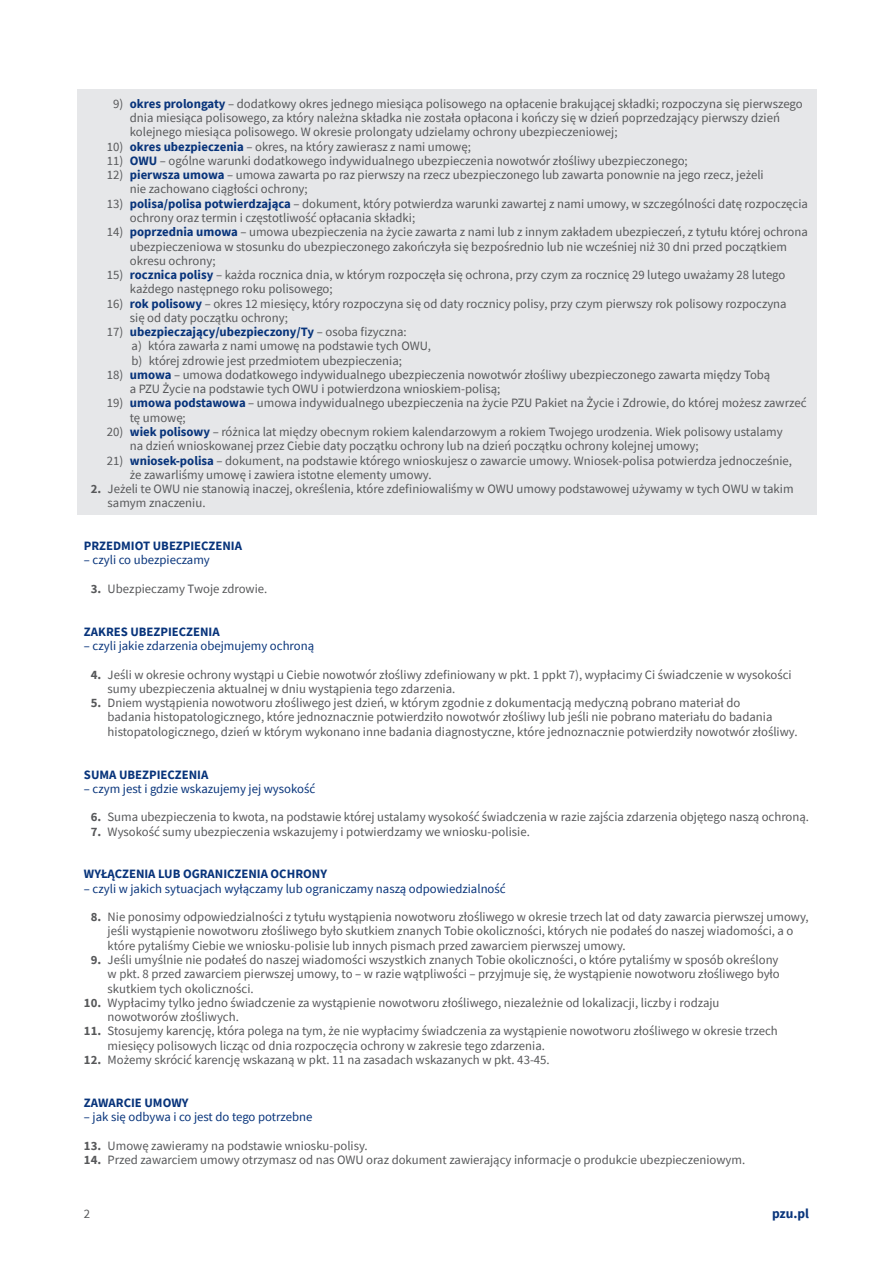
<style>
.page{position:relative;width:893px;height:1263px;background:#fff}
.page>*{position:absolute;margin:0;border:0;box-sizing:border-box;transform-origin:0 0}
.t1{font:700 13.5px "Source Sans Pro";color:#08347b}
.t2{font:12.75px/14.2px "Source Sans Pro";color:#57585a}
.t3{font:12.75px "Source Sans Pro";color:#08347b}
.t4{font:700 12.75px "Source Sans Pro";color:#08347b}
.s1{font-weight:700;color:#08347b}
.s2{font-weight:700}
</style>
<div class="page">
<div style="left:77px;top:89px;width:739px;height:426px;background:#e6e7e9"></div>
<p class="t2" style="left:130px;top:96px;width:674px;text-indent:-17px">9) <span class="s1">okres prolongaty</span> – dodatkowy okres jednego miesiąca polisowego na opłacenie brakującej składki; rozpoczyna się pierwszego dnia miesiąca polisowego, za który należna składka nie została opłacona i kończy się w dzień poprzedzający pierwszy dzień kolejnego miesiąca polisowego. W okresie prolongaty udzielamy ochrony ubezpieczeniowej;</p>
<p class="t2" style="left:107px;top:139px;width:365px">10) <span class="s1">okres ubezpieczenia</span> – okres, na który zawierasz z nami umowę;</p>
<p class="t2" style="left:107px;top:153px;width:582px">11) <span class="s1">OWU</span> – ogólne warunki dodatkowego indywidualnego ubezpieczenia nowotwór złośliwy ubezpieczonego;</p>
<p class="t2" style="left:130px;top:168px;width:635px;text-indent:-23px">12) <span class="s1">pierwsza umowa</span> – umowa zawarta po raz pierwszy na rzecz ubezpieczonego lub zawarta ponownie na jego rzecz, jeżeli nie zachowano ciągłości ochrony;</p>
<p class="t2" style="left:130px;top:196px;width:680px;text-indent:-23px">13) <span class="s1">polisa/polisa potwierdzająca</span> – dokument, który potwierdza warunki zawartej z nami umowy, w szczególności datę rozpoczęcia ochrony oraz termin i częstotliwość opłacania składki;</p>
<p class="t2" style="left:130px;top:225px;width:679px;text-indent:-23px">14) <span class="s1">poprzednia umowa</span> – umowa ubezpieczenia na życie zawarta z nami lub z innym zakładem ubezpieczeń, z tytułu której ochrona ubezpieczeniowa w stosunku do ubezpieczonego zakończyła się bezpośrednio lub nie wcześniej niż 30 dni przed początkiem okresu ochrony;</p>
<p class="t2" style="left:130px;top:268px;width:657px;text-indent:-23px">15) <span class="s1">rocznica polisy</span> – każda rocznica dnia, w którym rozpoczęła się ochrona, przy czym za rocznicę 29 lutego uważamy 28 lutego każdego następnego roku polisowego;</p>
<p class="t2" style="left:130px;top:296px;width:658px;text-indent:-23px">16) <span class="s1">rok polisowy</span> – okres 12 miesięcy, który rozpoczyna się od daty rocznicy polisy, przy czym pierwszy rok polisowy rozpoczyna się od daty początku ochrony;</p>
<p class="t2" style="left:132px;top:325px;width:301px;text-indent:-25px">17) <span class="s1">ubezpieczający/ubezpieczony/Ty</span> – osoba fizyczna:<br>a) która zawarła z nami umowę na podstawie tych OWU, b) której zdrowie jest przedmiotem ubezpieczenia;</p>
<p class="t2" style="left:130px;top:367px;width:642px;text-indent:-23px">18) <span class="s1">umowa</span> – umowa dodatkowego indywidualnego ubezpieczenia nowotwór złośliwy ubezpieczonego zawarta między Tobą a PZU Życie na podstawie tych OWU i potwierdzona wnioskiem-polisą;</p>
<p class="t2" style="left:130px;top:396px;width:678px;text-indent:-23px">19) <span class="s1">umowa podstawowa</span> – umowa indywidualnego ubezpieczenia na życie PZU Pakiet na Życie i Zdrowie, do której możesz zawrzeć tę umowę;</p>
<p class="t2" style="left:130px;top:425px;width:654px;text-indent:-23px">20) <span class="s1">wiek polisowy</span> – różnica lat między obecnym rokiem kalendarzowym a rokiem Twojego urodzenia. Wiek polisowy ustalamy na dzień wnioskowanej przez Ciebie daty początku ochrony lub na dzień początku ochrony kolejnej umowy;</p>
<p class="t2" style="left:130px;top:453px;width:664px;text-indent:-23px">21) <span class="s1">wniosek-polisa</span> – dokument, na podstawie którego wnioskujesz o zawarcie umowy. Wniosek-polisa potwierdza jednocześnie, że zawarliśmy umowę i zawiera istotne elementy umowy.</p>
<p class="t2" style="left:108px;top:482px;width:687px;text-indent:-17px"><span class="s2">2.</span> Jeżeli te OWU nie stanowią inaczej, określenia, które zdefiniowaliśmy w OWU umowy podstawowej używamy w tych OWU w takim samym znaczeniu.</p>
<p class="t4" style="left:84px;top:537px;width:160px">PRZEDMIOT UBEZPIECZENIA</p>
<p class="t3" style="left:84px;top:552px;width:127px">– czyli co ubezpieczamy</p>
<p class="t2" style="left:91px;top:581px;width:178px"><span class="s2">3.</span> Ubezpieczamy Twoje zdrowie.</p>
<p class="t4" style="left:84px;top:623px;width:137px">ZAKRES UBEZPIECZENIA</p>
<p class="t3" style="left:84px;top:638px;width:232px">– czyli jakie zdarzenia obejmujemy ochroną</p>
<p class="t2" style="left:108px;top:667px;width:686px;text-indent:-17px"><span class="s2">4.</span> Jeśli w okresie ochrony wystąpi u Ciebie nowotwór złośliwy zdefiniowany w pkt. 1 ppkt 7), wypłacimy Ci świadczenie w wysokości sumy ubezpieczenia aktualnej w dniu wystąpienia tego zdarzenia.</p>
<p class="t2" style="left:108px;top:696px;width:691px;text-indent:-17px"><span class="s2">5.</span> Dniem wystąpienia nowotworu złośliwego jest dzień, w którym zgodnie z dokumentacją medyczną pobrano materiał do<br>badania histopatologicznego, które jednoznacznie potwierdziło nowotwór złośliwy lub jeśli nie pobrano materiału do badania histopatologicznego, dzień w którym wykonano inne badania diagnostyczne, które jednoznacznie potwierdziły nowotwór złośliwy.</p>
<p class="t4" style="left:84px;top:766px;width:126px">SUMA UBEZPIECZENIA</p>
<p class="t3" style="left:84px;top:780px;width:233px">– czym jest i gdzie wskazujemy jej wysokość</p>
<p class="t2" style="left:91px;top:810px;width:720px"><span class="s2">6.</span> Suma ubezpieczenia to kwota, na podstawie której ustalamy wysokość świadczenia w razie zajścia zdarzenia objętego naszą ochroną.</p>
<p class="t2" style="left:91px;top:824px;width:441px"><span class="s2">7.</span> Wysokość sumy ubezpieczenia wskazujemy i potwierdzamy we wniosku-polisie.</p>
<p class="t4" style="left:84px;top:865px;width:245px">WYŁĄCZENIA LUB OGRANICZENIA OCHRONY</p>
<p class="t3" style="left:84px;top:880px;width:423px">– czyli w jakich sytuacjach wyłączamy lub ograniczamy naszą odpowiedzialność</p>
<p class="t2" style="left:108px;top:910px;width:703px;text-indent:-17px"><span class="s2">8.</span> Nie ponosimy odpowiedzialności z tytułu wystąpienia nowotworu złośliwego w okresie trzech lat od daty zawarcia pierwszej umowy, jeśli wystąpienie nowotworu złośliwego było skutkiem znanych Tobie okoliczności, których nie podałeś do naszej wiadomości, a o które pytaliśmy Ciebie we wniosku-polisie lub innych pismach przed zawarciem pierwszej umowy.</p>
<p class="t2" style="left:108px;top:952px;width:674px;text-align:justify;text-indent:-17px"><span class="s2">9.</span> Jeśli umyślnie nie podałeś do naszej wiadomości wszystkich znanych Tobie okoliczności, o które pytaliśmy w sposób określony w pkt. 8 przed zawarciem pierwszej umowy, to – w razie wątpliwości – przyjmuje się, że wystąpienie nowotworu złośliwego było skutkiem tych okoliczności.</p>
<p class="t2" style="left:108px;top:995px;width:613px;text-indent:-24px"><span class="s2">10.</span> Wypłacimy tylko jedno świadczenie za wystąpienie nowotworu złośliwego, niezależnie od lokalizacji, liczby i rodzaju nowotworów złośliwych.</p>
<p class="t2" style="left:108px;top:1024px;width:672px;text-indent:-24px"><span class="s2">11.</span> Stosujemy karencję, która polega na tym, że nie wypłacimy świadczenia za wystąpienie nowotworu złośliwego w okresie trzech miesięcy polisowych licząc od dnia rozpoczęcia ochrony w zakresie tego zdarzenia.</p>
<p class="t2" style="left:84px;top:1052px;width:467px"><span class="s2">12.</span> Możemy skrócić karencję wskazaną w pkt. 11 na zasadach wskazanych w pkt. 43-45.</p>
<p class="t4" style="left:84px;top:1094px;width:106px">ZAWARCIE UMOWY</p>
<p class="t3" style="left:84px;top:1109px;width:230px">– jak się odbywa i co jest do tego potrzebne</p>
<p class="t2" style="left:84px;top:1138px;width:285px"><span class="s2">13.</span> Umowę zawieramy na podstawie wniosku-polisy.</p>
<p class="t2" style="left:84px;top:1152px;width:663px"><span class="s2">14.</span> Przed zawarciem umowy otrzymasz od nas OWU oraz dokument zawierający informacje o produkcie ubezpieczeniowym.</p>
<p class="t2" style="left:84px;top:1207px;width:8px">2</p>
<p class="t1" style="left:772px;top:1205px;width:38px">pzu.pl</p>
</div>
